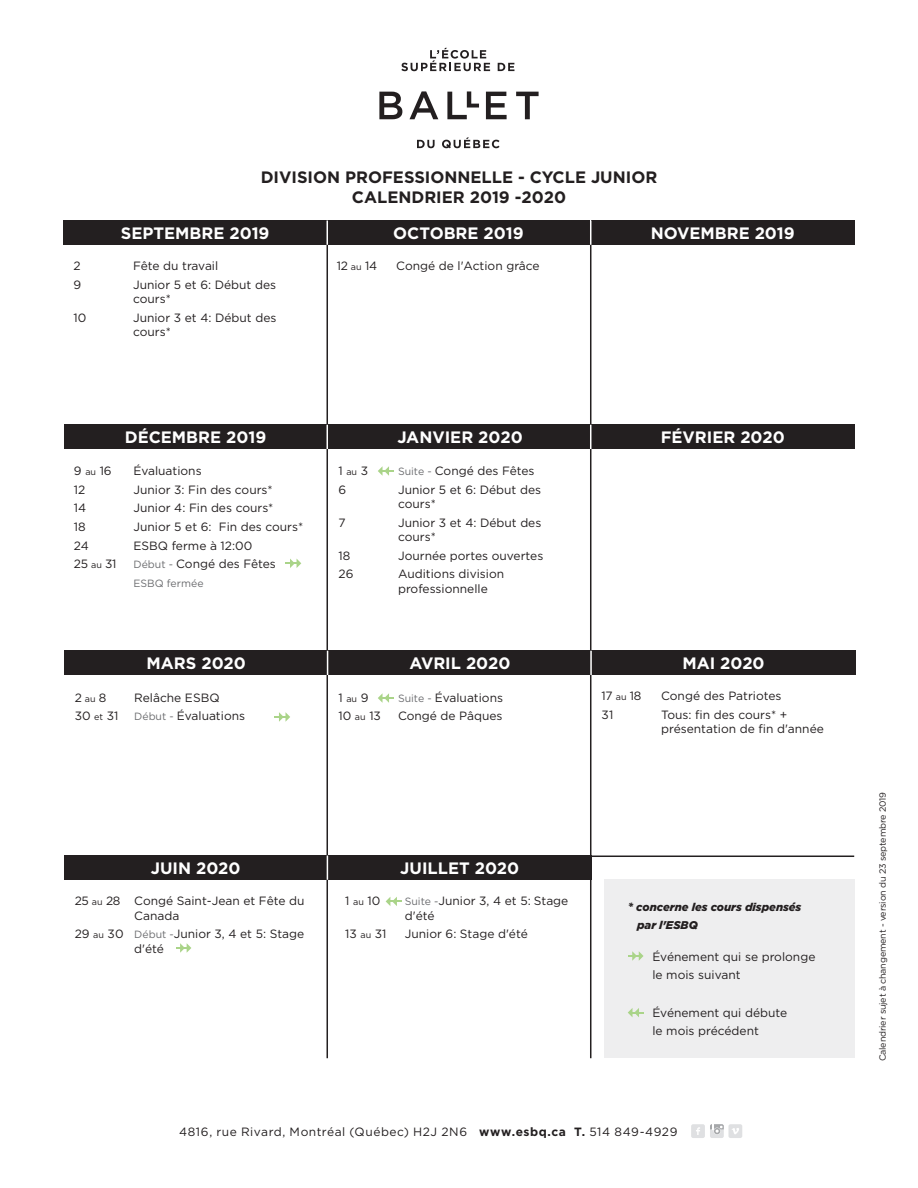
<style>
.page{position:relative;width:918px;height:1188px;background:#fff}
.page>*{position:absolute;margin:0;border:0;box-sizing:border-box;transform-origin:0 0}
.t1{font:700 16.5px "Gotham";color:#fff}
.t2{font:700 16.5px "Gotham";color:#231f20}
.Dates{font:12px/14.4px "Gotham";color:#231f20}
.Texte{font:12px "Gotham";letter-spacing:.045em;color:#231f20}
.Dates-2{font:italic 900 11.25px "Gotham";color:#231f20}
.Dates-3{font:10.5px "Gotham";color:#6c6d70}
.t3{font:9px "Gotham";letter-spacing:-.02em;color:#231f20}
.s1{font-size:9px}
.s2{font-size:10.5px;color:#6c6d70}
.s3{font-size:12px}
.s4{font-weight:700}
</style>
<div class="page">
<div style="left:710px;top:1124px;width:14px;height:14px;background:#dcdddf;border-radius:2px"></div>
<svg style="left:710px;top:1124px;width:14px;height:10px"></svg>
<div style="left:728px;top:1124px;width:14px;height:14px;background:#dcdddf;border-radius:2px"></div>
<svg style="left:732px;top:1128px;width:7px;height:7px"></svg>
<div style="left:691px;top:1124px;width:14px;height:14px;background:#dcdddf;border-radius:2px"></div>
<svg style="left:696px;top:1127px;width:4px;height:8px"></svg>
<div style="left:64px;top:221px;width:263px;height:24px;background:#231f20"></div>
<div style="left:64px;top:425px;width:263px;height:24px;background:#231f20"></div>
<div style="left:65px;top:651px;width:263px;height:24px;background:#231f20"></div>
<div style="left:64px;top:856px;width:263px;height:24px;background:#231f20"></div>
<div style="left:327px;top:221px;width:263px;height:24px;background:#231f20"></div>
<div style="left:328px;top:425px;width:264px;height:24px;background:#231f20"></div>
<div style="left:328px;top:651px;width:264px;height:24px;background:#231f20"></div>
<div style="left:591px;top:221px;width:264px;height:24px;background:#231f20"></div>
<div style="left:591px;top:425px;width:264px;height:24px;background:#231f20"></div>
<div style="left:592px;top:651px;width:263px;height:24px;background:#231f20"></div>
<svg style="left:401px;top:48px;width:89px;height:23px"></svg>
<svg style="left:498px;top:63px;width:16px;height:8px"></svg>
<svg style="left:379px;top:92px;width:23px;height:27px"></svg>
<svg style="left:410px;top:91px;width:28px;height:28px"></svg>
<svg style="left:447px;top:91px;width:32px;height:28px"></svg>
<svg style="left:486px;top:92px;width:21px;height:27px"></svg>
<svg style="left:516px;top:92px;width:23px;height:27px"></svg>
<svg style="left:417px;top:140px;width:18px;height:8px"></svg>
<svg style="left:442px;top:137px;width:58px;height:11px"></svg>
<hr style="left:327px;top:243px;width:1px;height:815px;background:#231f20">
<hr style="left:590px;top:235px;width:1px;height:823px;background:#231f20">
<div style="left:328px;top:856px;width:263px;height:24px;background:#231f20"></div>
<svg style="left:327px;top:221px;width:1px;height:24px"></svg>
<svg style="left:327px;top:425px;width:1px;height:24px"></svg>
<svg style="left:590px;top:425px;width:1px;height:24px"></svg>
<svg style="left:327px;top:651px;width:1px;height:24px"></svg>
<hr style="left:590px;top:651px;width:2px;height:24px;background:#fff">
<svg style="left:327px;top:856px;width:1px;height:24px"></svg>
<hr style="left:589px;top:856px;width:265px;height:1px;background:#231f20">
<svg style="left:176px;top:943px;width:15px;height:10px"></svg>
<svg style="left:386px;top:897px;width:15px;height:9px"></svg>
<svg style="left:378px;top:466px;width:16px;height:10px"></svg>
<svg style="left:286px;top:559px;width:15px;height:9px"></svg>
<svg style="left:274px;top:712px;width:16px;height:10px"></svg>
<svg style="left:378px;top:693px;width:16px;height:10px"></svg>
<div style="left:604px;top:880px;width:251px;height:178px;background:#eeeeef"></div>
<svg style="left:628px;top:951px;width:16px;height:10px"></svg>
<svg style="left:628px;top:1008px;width:16px;height:9px"></svg>
<p class="t2" style="left:261px;top:167px;width:398px">DIVISION PROFESSIONNELLE - CYCLE JUNIOR</p>
<p class="t2" style="left:352px;top:186px;width:216px">CALENDRIER 2019 -2020</p>
<p class="t1" style="left:121px;top:222px;width:150px">SEPTEMBRE 2019</p>
<p class="t1" style="left:393px;top:222px;width:132px">OCTOBRE 2019</p>
<p class="t1" style="left:651px;top:222px;width:146px">NOVEMBRE 2019</p>
<p class="Dates" style="left:74px;top:259px;width:9px">2</p>
<p class="Dates" style="left:133px;top:259px;width:87px">Fête du travail</p>
<p class="Dates" style="left:74px;top:277px;width:9px">9</p>
<p class="Dates" style="left:133px;top:277px;width:145px">Junior 5 et 6: Début des cours*</p>
<p class="Dates" style="left:74px;top:310px;width:14px">10</p>
<p class="Dates" style="left:133px;top:310px;width:145px">Junior 3 et 4: Début des cours*</p>
<p class="Dates" style="left:337px;top:259px;width:42px">12 <span class="s1">au</span> 14</p>
<p class="Dates" style="left:396px;top:259px;width:145px">Congé de l'Action grâce</p>
<p class="t1" style="left:125px;top:426px;width:143px">DÉCEMBRE 2019</p>
<p class="t1" style="left:397px;top:426px;width:127px">JANVIER 2020</p>
<p class="t1" style="left:661px;top:426px;width:126px">FÉVRIER 2020</p>
<p class="Dates" style="left:74px;top:463px;width:39px">9 <span class="s1">au</span> 16</p>
<p class="Dates" style="left:134px;top:463px;width:70px">Évaluations</p>
<p class="Dates" style="left:74px;top:482px;width:13px">12</p>
<p class="Dates" style="left:134px;top:482px;width:141px">Junior 3: Fin des cours*</p>
<p class="Dates" style="left:74px;top:501px;width:14px">14</p>
<p class="Dates" style="left:134px;top:501px;width:141px">Junior 4: Fin des cours*</p>
<p class="Dates" style="left:74px;top:519px;width:13px">18</p>
<p class="Dates" style="left:134px;top:519px;width:171px">Junior 5 et 6: Fin des cours*</p>
<p class="Dates" style="left:74px;top:538px;width:16px">24</p>
<p class="Dates" style="left:134px;top:538px;width:120px">ESBQ ferme à 12:00</p>
<p class="Dates" style="left:74px;top:557px;width:44px">25 <span class="s1">au</span> 31</p>
<p class="Dates" style="left:134px;top:557px;width:144px"><span class="s2">Début -</span> Congé des Fêtes</p>
<p class="Dates-3" style="left:134px;top:576px;width:72px">ESBQ fermée</p>
<p class="Dates" style="left:339px;top:463px;width:31px">1 <span class="s1">au</span> 3</p>
<p class="Dates" style="left:398px;top:463px;width:138px"><span class="s2">Suite -</span> Congé des Fêtes</p>
<p class="Dates" style="left:339px;top:482px;width:9px">6</p>
<p class="Dates" style="left:398px;top:482px;width:145px">Junior 5 et 6: Début des cours*</p>
<p class="Dates" style="left:339px;top:515px;width:9px">7</p>
<p class="Dates" style="left:398px;top:515px;width:145px">Junior 3 et 4: Début des cours*</p>
<p class="Dates" style="left:339px;top:548px;width:13px">18</p>
<p class="Dates" style="left:398px;top:548px;width:147px">Journée portes ouvertes</p>
<p class="Dates" style="left:339px;top:567px;width:16px">26</p>
<p class="Dates" style="left:398px;top:567px;width:108px">Auditions division professionnelle</p>
<p class="t1" style="left:147px;top:652px;width:101px">MARS 2020</p>
<p class="t1" style="left:410px;top:652px;width:102px">AVRIL 2020</p>
<p class="t1" style="left:682px;top:652px;width:84px">MAI 2020</p>
<p class="Dates" style="left:75px;top:690px;width:33px">2 <span class="s1">au</span> 8</p>
<p class="Dates" style="left:134px;top:690px;width:87px">Relâche ESBQ</p>
<p class="Dates" style="left:75px;top:709px;width:45px">30 <span class="s1">et</span> 31</p>
<p class="Dates" style="left:134px;top:709px;width:112px"><span class="s2">Début -</span> Évaluations</p>
<p class="Dates" style="left:339px;top:690px;width:32px">1 <span class="s1">au</span> 9</p>
<p class="Dates" style="left:398px;top:690px;width:107px"><span class="s2">Suite -</span> Évaluations</p>
<p class="Dates" style="left:339px;top:709px;width:44px">10 <span class="s1">au</span> 13</p>
<p class="Dates" style="left:398px;top:709px;width:106px">Congé de Pâques</p>
<p class="Dates" style="left:602px;top:689px;width:41px">17 <span class="s1">au</span> 18</p>
<p class="Dates" style="left:661px;top:689px;width:122px">Congé des Patriotes</p>
<p class="Dates" style="left:602px;top:707px;width:13px">31</p>
<p class="Dates" style="left:661px;top:707px;width:164px">Tous: fin des cours* + présentation de fin d'année</p>
<p class="t1" style="left:151px;top:857px;width:91px">JUIN 2020</p>
<p class="Dates" style="left:134px;top:893px;width:172px;text-indent:-60px">25 <span class="s1">au</span> 28 Congé Saint-Jean et Fête du<br>Canada</p>
<p class="Dates" style="left:134px;top:927px;width:171px;text-indent:-60px">29 <span class="s1">au</span> 30 <span class="s2">Début -</span>Junior 3, 4 et 5: Stage d'été</p>
<p class="t1" style="left:400px;top:857px;width:120px">JUILLET 2020</p>
<p class="Dates" style="left:345px;top:893px;width:37px">1 <span class="s1">au</span> 10</p>
<p class="Dates" style="left:405px;top:893px;width:165px"><span class="s2">Suite -</span>Junior 3, 4 et 5: Stage d'été</p>
<p class="Dates" style="left:345px;top:927px;width:43px">13 <span class="s1">au</span> 31</p>
<p class="Dates" style="left:405px;top:927px;width:125px">Junior 6: Stage d'été</p>
<p class="Dates-2" style="left:628px;top:899px;width:175px"><span class="s3">*</span> concerne les cours dispensés</p>
<p class="Dates-2" style="left:637px;top:917px;width:62px">par l'ESBQ</p>
<p class="Dates" style="left:652px;top:949px;width:165px">Événement qui se prolonge</p>
<p class="Dates" style="left:652px;top:968px;width:90px">le mois suivant</p>
<p class="Dates" style="left:652px;top:1005px;width:136px">Événement qui débute</p>
<p class="Dates" style="left:652px;top:1024px;width:108px">le mois précédent</p>
<p class="Texte" style="left:179px;top:1124px;width:500px">4816, rue Rivard, Montréal (Québec) H2J 2N6 <span class="s4">www.esbq.ca T.</span> 514 849-4929</p>
<p class="t3" style="left:877px;top:1061px;width:271px;rotate:-90deg">Calendrier sujet à changement - version du 23 septembre 2019</p>
</div>
